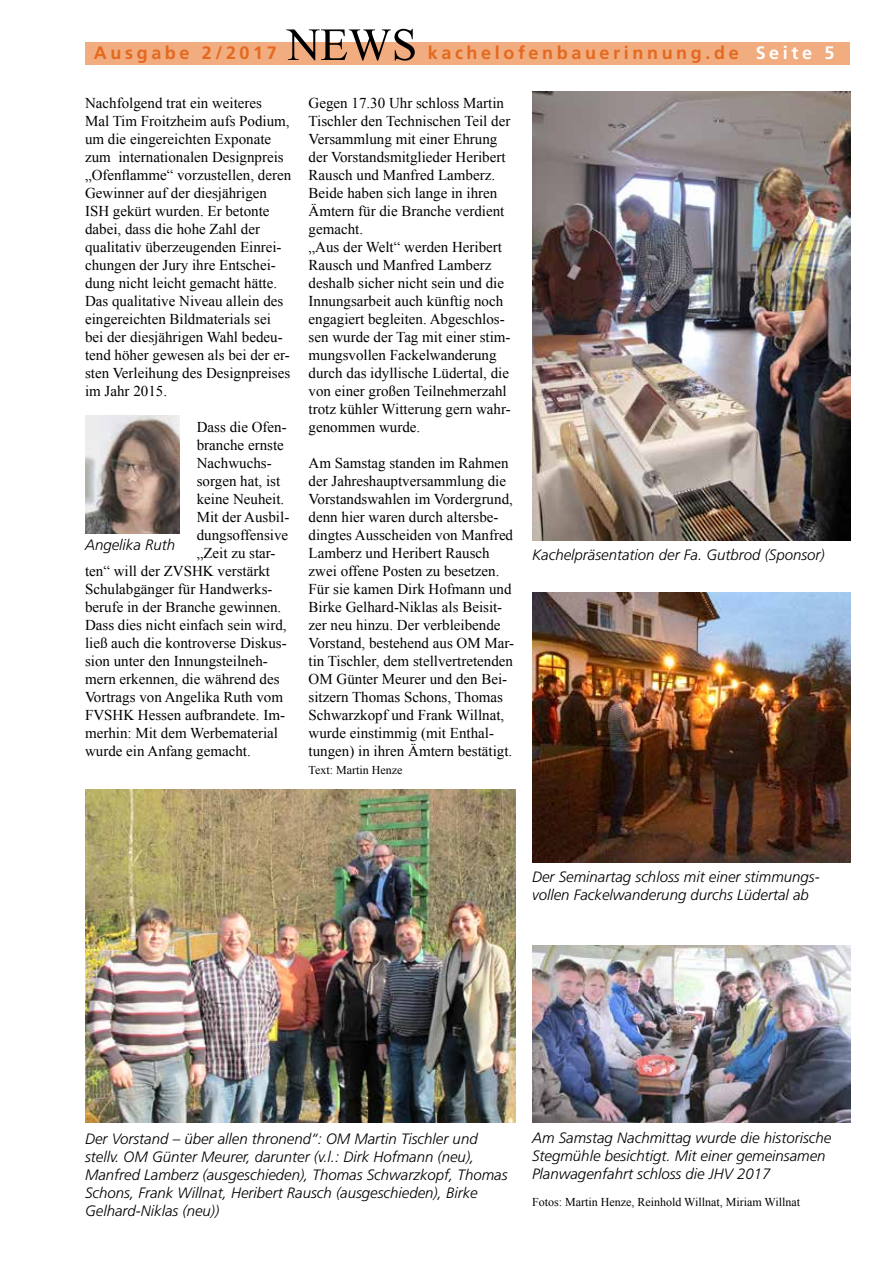
<style>
.page{position:relative;width:893px;height:1263px;background:#fff}
.page>*{position:absolute;margin:0;border:0;box-sizing:border-box;transform-origin:0 0}
.t1{font:700 18px "Frutiger";letter-spacing:.2em;color:#e4691f}
.t2{font:15px/18px "Times New Roman";color:#000}
.t3{font:italic 300 15px/18px "Frutiger";color:#000}
.t4{font:12px "Times New Roman";color:#000}
.s1{color:#fff}
</style>
<div class="page">
<div style="left:85px;top:43px;width:765px;height:22px;background:#f1ac7f"></div>
<svg style="left:286px;top:29px;width:129px;height:32px"></svg>
<img style="left:85px;top:416px;width:95px;height:118px">
<img style="left:532px;top:945px;width:318px;height:178px">
<img style="left:85px;top:790px;width:430px;height:333px">
<img style="left:532px;top:592px;width:318px;height:270px">
<img style="left:532px;top:91px;width:318px;height:450px">
<p class="t1" style="left:94px;top:42px;width:184px">Ausgabe 2/2017</p>
<p class="t1" style="left:428px;top:42px;width:408px">kachelofenbauerinnung.de <span class="s1">Seite 5</span></p>
<p class="t2" style="left:85px;top:94px;width:208px">Nachfolgend trat ein weiteres<br>Mal Tim Froitzheim aufs Podium, um die eingereichten Exponate zum internationalen Designpreis „Ofenflamme“ vorzustellen, deren<br>Gewinner auf der diesjährigen<br>ISH gekürt wurden. Er betonte dabei, dass die hohe Zahl der qualitativ überzeugenden Einrei&shy;chungen der Jury ihre Entschei&shy;dung nicht leicht gemacht hätte.<br>Das qualitative Niveau allein des eingereichten Bildmaterials sei bei der diesjährigen Wahl bedeu&shy;tend höher gewesen als bei der er&shy;sten Verleihung des Designpreises im Jahr 2015.</p>
<p class="t2" style="left:197px;top:418px;width:91px">Dass die Ofen-</p>
<p class="t2" style="left:197px;top:436px;width:89px">branche ernste</p>
<p class="t2" style="left:197px;top:454px;width:76px">Nachwuchs-</p>
<p class="t2" style="left:197px;top:472px;width:85px">sorgen hat, ist</p>
<p class="t2" style="left:197px;top:490px;width:89px">keine Neuheit.</p>
<p class="t2" style="left:197px;top:508px;width:94px">Mit der Ausbil-</p>
<p class="t2" style="left:197px;top:526px;width:93px">dungsoffensive</p>
<p class="t2" style="left:197px;top:544px;width:80px">„Zeit zu star-</p>
<p class="t2" style="left:85px;top:562px;width:186px">ten“ will der ZVSHK verstärkt</p>
<p class="t2" style="left:85px;top:580px;width:189px">Schulabgänger für Handwerks-</p>
<p class="t2" style="left:85px;top:598px;width:198px">berufe in der Branche gewinnen.</p>
<p class="t2" style="left:85px;top:616px;width:203px">Dass dies nicht einfach sein wird,</p>
<p class="t2" style="left:85px;top:634px;width:203px">ließ auch die kontroverse Diskus-</p>
<p class="t2" style="left:85px;top:652px;width:184px">sion unter den Innungsteilneh-</p>
<p class="t2" style="left:85px;top:670px;width:196px">mern erkennen, die während des</p>
<p class="t2" style="left:85px;top:688px;width:200px">Vortrags von Angelika Ruth vom</p>
<p class="t2" style="left:85px;top:706px;width:201px">FVSHK Hessen aufbrandete. Im-</p>
<p class="t2" style="left:85px;top:724px;width:195px">merhin: Mit dem Werbematerial</p>
<p class="t2" style="left:85px;top:742px;width:167px">wurde ein Anfang gemacht.</p>
<p class="t3" style="left:85px;top:536px;width:92px">Angelika Ruth</p>
<p class="t2" style="left:309px;top:94px;width:204px">Gegen 17.30 Uhr schloss Martin<br>Tischler den Technischen Teil der<br>Versammlung mit einer Ehrung der Vorstandsmitglieder Heribert<br>Rausch und Manfred Lamberz.<br>Beide haben sich lange in ihren<br>Ämtern für die Branche verdient gemacht.<br>„Aus der Welt“ werden Heribert<br>Rausch und Manfred Lamberz deshalb sicher nicht sein und die<br>Innungsarbeit auch künftig noch engagiert begleiten. Abgeschlos&shy;sen wurde der Tag mit einer stim&shy;mungsvollen Fackelwanderung durch das idyllische Lüdertal, die von einer großen Teilnehmerzahl trotz kühler Witterung gern wahr&shy;genommen wurde.</p>
<p class="t2" style="left:309px;top:454px;width:207px">Am Samstag standen im Rahmen der Jahreshauptversammlung die<br>Vorstandswahlen im Vordergrund, denn hier waren durch altersbe&shy;dingtes Ausscheiden von Manfred<br>Lamberz und Heribert Rausch zwei offene Posten zu besetzen.<br>Für sie kamen Dirk Hofmann und<br>Birke Gelhard-Niklas als Beisit&shy;zer neu hinzu. Der verbleibende<br>Vorstand, bestehend aus OM Mar&shy;tin Tischler, dem stellvertretenden<br>OM Günter Meurer und den Bei&shy;sitzern Thomas Schons, Thomas<br>Schwarzkopf und Frank Willnat, wurde einstimmig (mit Enthal&shy;tungen) in ihren Ämtern bestätigt.</p>
<p class="t4" style="left:309px;top:762px;width:95px">Text: Martin Henze</p>
<p class="t3" style="left:532px;top:546px;width:294px">Kachelpräsentation der Fa. Gutbrod (Sponsor)</p>
<p class="t3" style="left:532px;top:868px;width:289px">Der Seminartag schloss mit einer stimmungs&shy;vollen Fackelwanderung durchs Lüdertal ab</p>
<p class="t3" style="left:85px;top:1129px;width:424px">Der Vorstand – über allen thronend“: OM Martin Tischler und stellv. OM Günter Meurer, darunter (v.l.: Dirk Hofmann (neu), Manfred Lamberz (ausgeschieden), Thomas Schwarzkopf, Thomas Schons, Frank Willnat, Heribert Rausch (ausgeschieden), Birke Gelhard-Niklas (neu))</p>
<p class="t3" style="left:532px;top:1129px;width:301px">Am Samstag Nachmittag wurde die historische<br>Stegmühle besichtigt. Mit einer gemeinsamen<br>Planwagenfahrt schloss die JHV 2017</p>
<p class="t4" style="left:532px;top:1194px;width:269px">Fotos: Martin Henze, Reinhold Willnat, Miriam Willnat</p>
</div>
